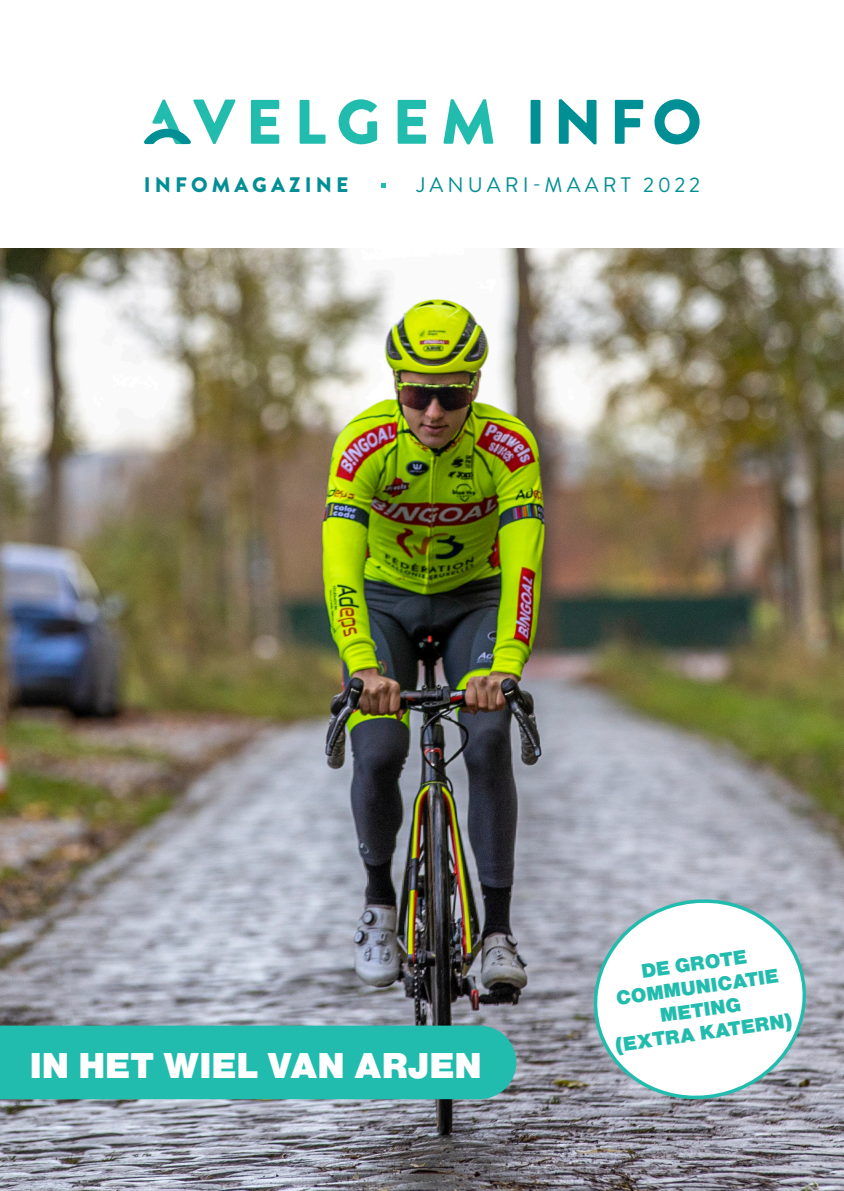
<style>
.page{position:relative;width:844px;height:1191px;background:#fff}
.page>*{position:absolute;margin:0;border:0;box-sizing:border-box;transform-origin:0 0}
.t1{font:900 35px "Helvetica Now Text";color:#fff}
.t2{font:21px "Brandon Grotesque";letter-spacing:.195em;color:#008f95}
.t3{font:900 21px "Brandon Grotesque";letter-spacing:.195em;color:#008f95}
.t4{font:900 19.25px "Helvetica Now Text";color:#22bcae}
</style>
<div class="page">
<img style="left:0;top:248px;width:843px;height:943px">
<svg style="left:381px;top:183px;width:4px;height:5px"></svg>
<svg style="left:251px;top:100px;width:28px;height:44px"></svg>
<svg style="left:299px;top:100px;width:26px;height:44px"></svg>
<svg style="left:338px;top:99px;width:39px;height:45px"></svg>
<svg style="left:397px;top:100px;width:29px;height:44px"></svg>
<svg style="left:443px;top:99px;width:50px;height:45px"></svg>
<svg style="left:144px;top:100px;width:92px;height:44px"></svg>
<svg style="left:530px;top:99px;width:169px;height:45px"></svg>
<div style="left:0;top:1025px;width:516px;height:74px;background:#22bcae"></div>
<svg style="left:583px;top:889px;width:232px;height:220px"></svg>
<p class="t3" style="left:144px;top:170px;width:206px">INFOMAGAZINE</p>
<p class="t2" style="left:416px;top:170px;width:285px">JANUARI-MAART 2022</p>
<p class="t1" style="left:30px;top:1039px;width:453px">IN HET WIEL VAN ARJEN</p>
<p class="t4" style="left:639px;top:956px;width:108px;rotate:-8deg">DE GROTE</p>
<p class="t4" style="left:614px;top:983px;width:165px;rotate:-8deg">COMMUNICATIE</p>
<p class="t4" style="left:658px;top:1001px;width:83px;rotate:-8deg">METING</p>
<p class="t4" style="left:613px;top:1030px;width:180px;rotate:-8deg">(EXTRA KATERN)</p>
</div>
